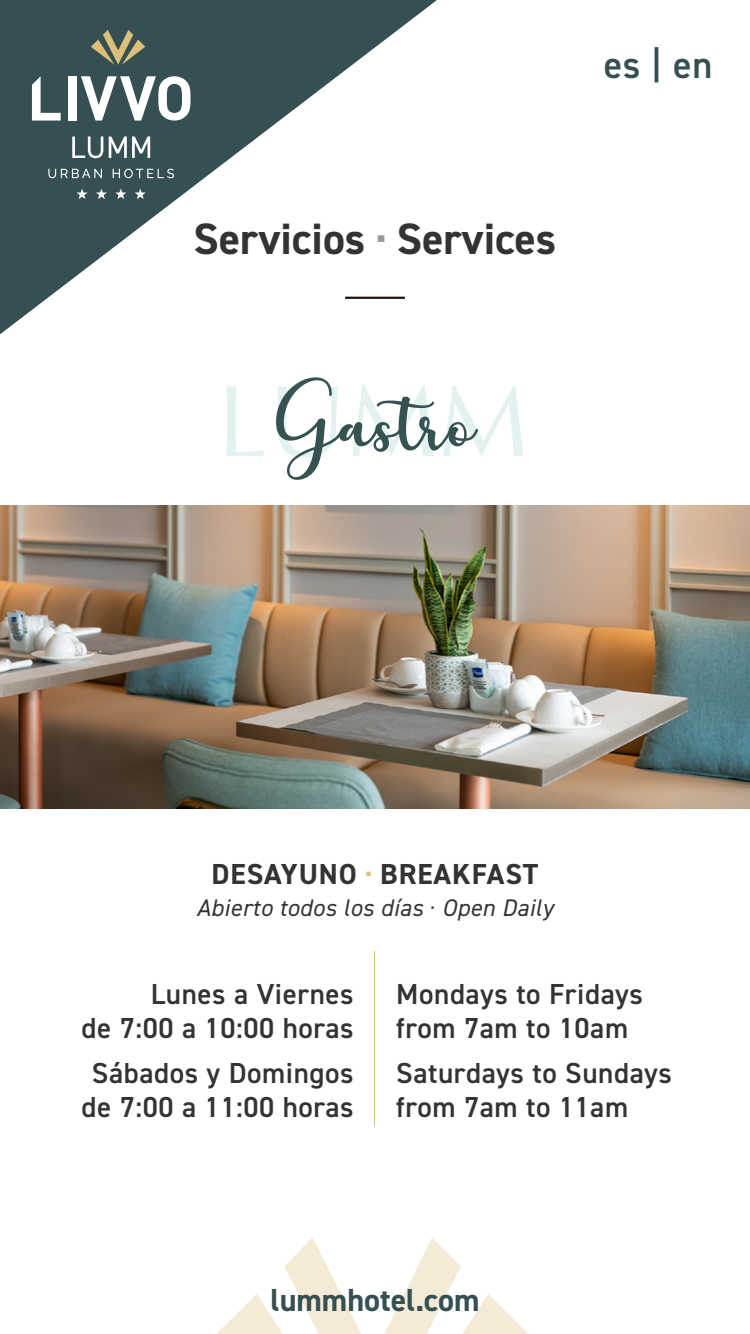
<style>
.page{position:relative;width:750px;height:1334px;background:#fff}
.page>*{position:absolute;margin:0;border:0;box-sizing:border-box;transform-origin:0 0}
.t1{font:700 44px "DIN2014";color:#333}
.t2{font:600 38px "DIN2014";color:#364f52}
.t3{font:700 32px "DIN2014";color:#364f52}
.t4{font:600 29px/34px "DIN2014";letter-spacing:.02em;color:#333}
.t5{font:700 29px "DIN2014";letter-spacing:.03em;color:#333}
.t6{font:italic 24px "DIN2014";letter-spacing:.02em;color:#333}
.s1{color:#999}
.s2{color:#dcc07a}
</style>
<div class="page">
<svg style="left:216px;top:1238px;width:312px;height:96px"></svg>
<svg style="left:0;top:0;width:553px;height:506px"></svg>
<svg style="left:72px;top:136px;width:31px;height:22px"></svg>
<svg style="left:109px;top:136px;width:41px;height:22px"></svg>
<svg style="left:32px;top:76px;width:29px;height:45px"></svg>
<div style="left:68px;top:76px;width:8px;height:45px;background:#fff"></div>
<svg style="left:81px;top:76px;width:110px;height:45px"></svg>
<svg style="left:91px;top:30px;width:54px;height:35px"></svg>
<svg style="left:77px;top:189px;width:11px;height:10px"></svg>
<svg style="left:96px;top:189px;width:11px;height:10px"></svg>
<svg style="left:115px;top:189px;width:11px;height:10px"></svg>
<svg style="left:135px;top:189px;width:11px;height:10px"></svg>
<svg style="left:48px;top:169px;width:54px;height:9px"></svg>
<svg style="left:113px;top:169px;width:61px;height:9px"></svg>
<hr style="left:345px;top:297px;width:60px;height:2px;background:#1d160f">
<img style="left:0;top:506px;width:750px;height:303px">
<svg style="left:226px;top:386px;width:38px;height:70px"></svg>
<svg style="left:276px;top:377px;width:248px;height:103px"></svg>
<hr style="left:374px;top:951px;width:1px;height:175px;background:#dcc07a">
<h2 class="t2" style="left:604px;top:40px;width:110px">es | en</h2>
<h1 class="t1" style="left:194px;top:210px;width:364px">Servicios <span class="s1">·</span> Services</h1>
<p class="t5" style="left:212px;top:854px;width:328px">DESAYUNO <span class="s2">·</span> BREAKFAST</p>
<p class="t6" style="left:197px;top:892px;width:358px">Abierto todos los días · Open Daily</p>
<p class="t4" style="left:82px;top:976px;width:274px;text-align:right">Lunes a Viernes<br>de 7:00 a 10:00 horas</p>
<p class="t4" style="left:82px;top:1055px;width:274px;text-align:center">Sábados y Domingos de 7:00 a 11:00 horas</p>
<p class="t4" style="left:396px;top:976px;width:248px">Mondays to Fridays from 7am to 10am</p>
<p class="t4" style="left:396px;top:1055px;width:277px">Saturdays to Sundays from 7am to 11am</p>
<p class="t3" style="left:271px;top:1279px;width:210px">lummhotel.com</p>
</div>
